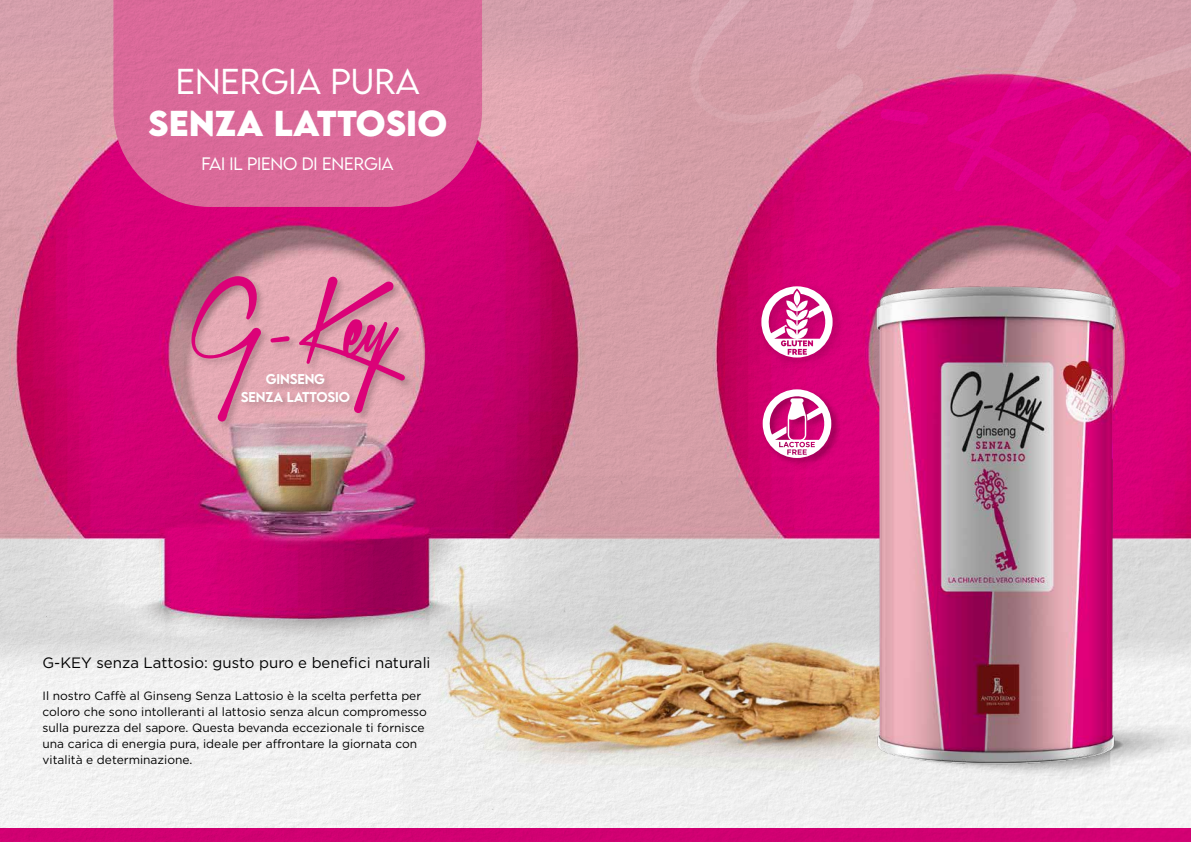
<style>
.page{position:relative;width:1191px;height:842px;background:#fff}
.page>*{position:absolute;margin:0;border:0;box-sizing:border-box;transform-origin:0 0}
.t1{font:700 32px "LEMONMILK";color:#fff}
.t2{font:300 32px "LEMONMILK";color:#fff}
.t3{font:300 16px "LEMONMILK";letter-spacing:-.01em;color:#fff}
.t4{font:15px "Gotham";color:#000}
.t5{font:500 12.6px "LEMONMILK";letter-spacing:-.01em;color:#fff}
.t6{font:12px/16px "Gotham";color:#000}
</style>
<div class="page">
<div style="left:0;top:676px;width:1191px;height:152px;background:#f2f2f2"></div>
<img style="left:0;top:9px;width:1191px;height:667px">
<div style="left:113px;top:0;width:369px;height:207px;background:#da6999"></div>
<div style="left:0;top:828px;width:1191px;height:14px;background:#d00172"></div>
<svg style="left:689px;top:0;width:187px;height:279px;fill:#d59ca6"></svg>
<svg style="left:880px;top:109px;width:48px;height:16px"></svg>
<svg style="left:947px;top:0;width:244px;height:339px"></svg>
<div style="left:190px;top:275px;width:224px;height:156px;background:#000;opacity:.2"></div>
<svg style="left:191px;top:276px;width:70px;height:146px"></svg>
<svg style="left:270px;top:336px;width:19px;height:7px"></svg>
<svg style="left:299px;top:277px;width:106px;height:136px"></svg>
<img style="left:403px;top:477px;width:639px;height:343px">
<img style="left:813px;top:707px;width:378px;height:94px">
<img style="left:869px;top:286px;width:253px;height:477px">
<div style="left:755px;top:280px;width:91px;height:91px;background:#000;opacity:.2"></div>
<svg style="left:761px;top:286px;width:71px;height:71px"></svg>
<div style="left:761px;top:388px;width:80px;height:80px;background:#000;opacity:.29"></div>
<svg style="left:762px;top:389px;width:69px;height:69px"></svg>
<h1 class="t2" style="left:176px;top:61px;width:245px">ENERGIA PURA</h1>
<h1 class="t1" style="left:148px;top:102px;width:300px">SENZA LATTOSIO</h1>
<h2 class="t3" style="left:202px;top:153px;width:194px">FAI IL PIENO DI ENERGIA</h2>
<p class="t5" style="left:266px;top:371px;width:61px">GINSENG</p>
<p class="t5" style="left:241px;top:388px;width:9px">SEN</p>
<p class="t5" style="left:266px;top:388px;width:86px">ZA LATTOSIO</p>
<p class="t4" style="left:43px;top:653px;width:389px">G-KEY senza Lattosio: gusto puro e benefici naturali</p>
<p class="t6" style="left:43px;top:688px;width:386px">Il nostro Caffè al Ginseng Senza Lattosio è la scelta perfetta per coloro che sono intolleranti al lattosio senza alcun compromesso sulla purezza del sapore. Questa bevanda eccezionale ti fornisce una carica di energia pura, ideale per affrontare la giornata con vitalità e determinazione.</p>
</div>
